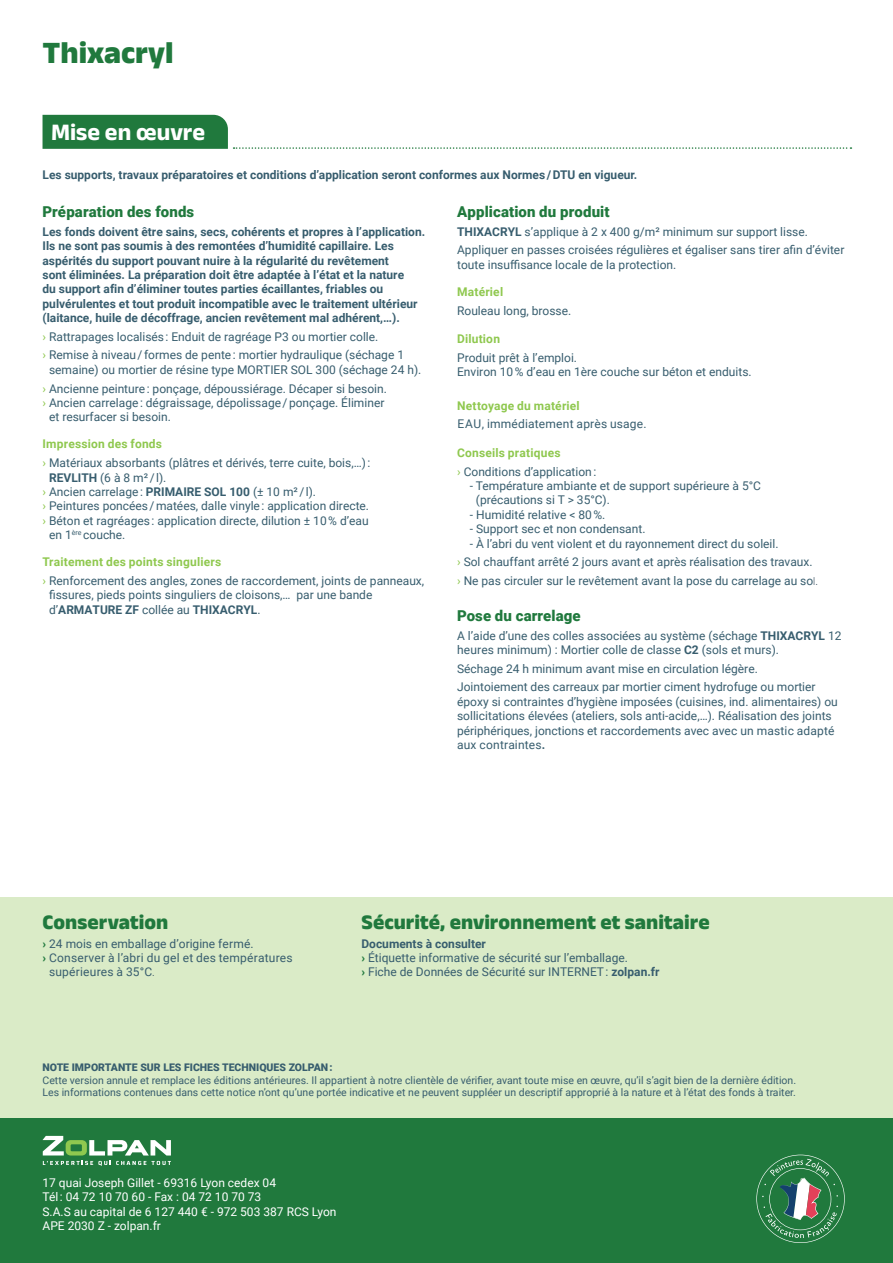
<style>
.page{position:relative;width:893px;height:1263px;background:#fff}
.page>*{position:absolute;margin:0;border:0;box-sizing:border-box;transform-origin:0 0}
.t1{font:800 31.5px "Anek Latin";color:#20793d}
.t2{font:700 24px "Anek Latin";color:#fff}
.t3{font:800 21px "Anek Latin";color:#20793d}
.t4{font:900 15px "Roboto";letter-spacing:.01em;color:#20793d}
.t5{font:12px/14.4px "Roboto";color:#375d6e}
.t6{font:700 12px/14.4px "Roboto";color:#375d6e}
.t7{font:12px/14.4px "Roboto";color:#fff}
.t8{font:700 12px "Roboto";letter-spacing:.015em;color:#8fc84f}
.t9{font:12px/14.4px "Roboto";letter-spacing:.02em;color:#375d6e}
.t10{font:10.5px "Roboto";color:#375d6e}
.t11{font:900 10.5px "Roboto";color:#375d6e}
.s1{color:#8fc84f}
.s2{font-weight:700}
.s3{font-family:"Frutiger LT Std";font-weight:300;font-stretch:condensed;font-size:10.5px;color:#3e5364}
.s4{font-weight:900;color:#20793d}
</style>
<div class="page">
<div style="left:0;top:897px;width:893px;height:221px;background:#daebc7"></div>
<div style="left:0;top:1118px;width:893px;height:145px;background:#20793d"></div>
<svg style="left:756px;top:1155px;width:89px;height:88px"></svg>
<svg style="left:234px;top:147px;width:617px;height:2px"></svg>
<div style="left:43px;top:115px;width:185px;height:34px;background:#20793d"></div>
<svg style="left:43px;top:1136px;width:128px;height:19px"></svg>
<svg style="left:43px;top:1161px;width:128px;height:5px"></svg>
<p class="t1" style="left:43px;top:31px;width:133px">Thixacryl</p>
<p class="t2" style="left:51px;top:116px;width:156px">Mise en œuvre</p>
<p class="t6" style="left:43px;top:167px;width:596px">Les supports, travaux préparatoires et conditions d’application seront conformes aux Normes / DTU en vigueur.</p>
<p class="t4" style="left:43px;top:201px;width:153px">Préparation des fonds</p>
<p class="t6" style="left:43px;top:224px;width:384px">Les fonds doivent être sains, secs, cohérents et propres à l’application.<br>Ils ne sont pas soumis à des remontées d’humidité capillaire. Les aspérités du support pouvant nuire à la régularité du revêtement<br>sont éliminées. La préparation doit être adaptée à l’état et la nature<br>du support afin d’éliminer toutes parties écaillantes, friables ou pulvérulentes et tout produit incompatible avec le traitement ultérieur (laitance, huile de décoffrage, ancien revêtement mal adhérent,…).</p>
<p class="t5" style="left:43px;top:329px;width:337px"><span class="s1">›</span> Rattrapages localisés : Enduit de ragréage P3 ou mortier colle.</p>
<p class="t5" style="left:49px;top:347px;width:374px;text-indent:-7px"><span class="s1">›</span> Remise à niveau / formes de pente : mortier hydraulique (séchage 1 semaine) ou mortier de résine type MORTIER SOL 300 (séchage 24 h).</p>
<p class="t5" style="left:43px;top:381px;width:346px"><span class="s1">›</span> Ancienne peinture : ponçage, dépoussiérage. Décaper si besoin.</p>
<p class="t5" style="left:49px;top:395px;width:337px;text-indent:-7px"><span class="s1">›</span> Ancien carrelage : dégraissage, dépolissage / ponçage. Éliminer et resurfacer si besoin.</p>
<p class="t8" style="left:43px;top:436px;width:121px">Impression des fonds</p>
<p class="t5" style="left:49px;top:455px;width:323px;text-indent:-7px"><span class="s1">›</span> Matériaux absorbants (plâtres et dérivés, terre cuite, bois,…) :<br><span class="s2">REVLITH</span> (6 à 8 m² / l).</p>
<p class="t5" style="left:43px;top:484px;width:275px"><span class="s1">›</span> Ancien carrelage : <span class="s2">PRIMAIRE SOL 100</span> (± 10 m² / l).</p>
<p class="t5" style="left:43px;top:498px;width:328px"><span class="s1">›</span> Peintures poncées / matées, dalle vinyle : application directe.</p>
<p class="t5" style="left:49px;top:513px;width:321px;text-indent:-7px"><span class="s1">›</span> Béton et ragréages : application directe, dilution ± 10 % d’eau en 1<sup>ère</sup> couche.</p>
<p class="t8" style="left:43px;top:554px;width:180px">Traitement des points singuliers</p>
<p class="t5" style="left:49px;top:573px;width:377px;text-indent:-7px"><span class="s1">›</span> Renforcement des angles, zones de raccordement, joints de panneaux, fissures, pieds points singuliers de cloisons,… par une bande d’<span class="s2">ARMATURE ZF</span> collée au <span class="s2">THIXACRYL</span>.</p>
<p class="t4" style="left:457px;top:201px;width:154px">Application du produit</p>
<p class="t5" style="left:457px;top:224px;width:352px"><span class="s2">THIXACRYL</span> s’applique à 2 x 400 g/m² minimum sur support lisse.</p>
<p class="t5" style="left:457px;top:242px;width:389px">Appliquer en passes croisées régulières et égaliser sans tirer afin d’éviter toute insuffisance locale de la protection.</p>
<p class="t8" style="left:457px;top:283px;width:48px">Matériel</p>
<p class="t5" style="left:457px;top:303px;width:116px">Rouleau long, brosse.</p>
<p class="t8" style="left:457px;top:331px;width:44px">Dilution</p>
<p class="t5" style="left:457px;top:350px;width:121px">Produit prêt à l’emploi.</p>
<p class="t5" style="left:457px;top:364px;width:296px">Environ 10 % d’eau en 1ère couche sur béton et enduits.</p>
<p class="t8" style="left:457px;top:397px;width:124px">Nettoyage du matériel</p>
<p class="t5" style="left:457px;top:416px;width:191px">EAU, immédiatement après usage.</p>
<p class="t8" style="left:457px;top:444px;width:105px">Conseils pratiques</p>
<p class="t5" style="left:457px;top:464px;width:141px"><span class="s1">›</span> Conditions d’application :</p>
<p class="t5" style="left:476px;top:478px;width:287px;text-indent:-6px">- Température ambiante et de support supérieure à 5°C (précautions si T &gt; 35°C).</p>
<p class="t5" style="left:470px;top:507px;width:137px">- Humidité relative &lt; 80 %.</p>
<p class="t5" style="left:470px;top:521px;width:177px">- Support sec et non condensant.</p>
<p class="t5" style="left:470px;top:536px;width:310px">- À l’abri du vent violent et du rayonnement direct du soleil.</p>
<p class="t5" style="left:457px;top:554px;width:357px"><span class="s1">›</span> Sol chauffant arrêté 2 jours avant et après réalisation des travaux.</p>
<p class="t5" style="left:457px;top:573px;width:362px"><span class="s1">›</span> Ne pas circuler sur le revêtement avant la pose du carrelage au so<span class="s3">l.</span></p>
<p class="t4" style="left:457px;top:605px;width:125px">Pose du carrelage</p>
<p class="t5" style="left:457px;top:628px;width:386px">A l’aide d’une des colles associées au système (séchage <span class="s2">THIXACRYL</span> 12 heures minimum) : Mortier colle de classe <span class="s2">C2</span> (sols et murs).</p>
<p class="t5" style="left:457px;top:661px;width:302px">Séchage 24 h minimum avant mise en circulation légère.</p>
<p class="t5" style="left:457px;top:679px;width:382px">Jointoiement des carreaux par mortier ciment hydrofuge ou mortier époxy si contraintes d’hygiène imposées (cuisines, ind. alimentaires) ou sollicitations élevées (ateliers, sols anti-acide,…). Réalisation des joints périphériques, jonctions et raccordements avec avec un mastic adapté aux contraintes<span class="s2">.</span></p>
<p class="t3" style="left:43px;top:907px;width:127px">Conservation</p>
<p class="t5" style="left:43px;top:936px;width:213px"><span class="s4">›</span> 24 mois en emballage d’origine fermé.</p>
<p class="t9" style="left:49px;top:950px;width:245px;text-indent:-7px"><span class="s4">›</span> Conserver à l’abri du gel et des températures supérieures à 35°C<span class="s3">.</span></p>
<p class="t3" style="left:361px;top:907px;width:350px">Sécurité, environnement et sanitaire</p>
<p class="t6" style="left:361px;top:936px;width:126px">Documents à consulter</p>
<p class="t5" style="left:361px;top:950px;width:268px"><span class="s4">›</span> Étiquette informative de sécurité sur l’emballage.</p>
<p class="t5" style="left:361px;top:964px;width:300px"><span class="s4">›</span> Fiche de Données de Sécurité sur INTERNET : <span class="s2">zolpan.fr</span></p>
<p class="t11" style="left:43px;top:1060px;width:292px">NOTE IMPORTANTE SUR LES FICHES TECHNIQUES ZOLPAN :</p>
<p class="t10" style="left:43px;top:1072px;width:755px">Cette version annule et remplace les éditions antérieures. Il appartient à notre clientèle de vérifier, avant toute mise en œuvre, qu’il s’agit bien de la dernière édition.</p>
<p class="t10" style="left:43px;top:1085px;width:755px">Les informations contenues dans cette notice n’ont qu’une portée indicative et ne peuvent suppléer un descriptif approprié à la nature et à l’état des fonds à traiter.</p>
<p class="t7" style="left:43px;top:1175px;width:235px">17 quai Joseph Gillet - 69316 Lyon cedex 04<br>Tél : 04 72 10 70 60 - Fax : 04 72 10 70 73</p>
<p class="t7" style="left:43px;top:1204px;width:295px">S.A.S au capital de 6 127 440 € - 972 503 387 RCS Lyon</p>
<p class="t7" style="left:43px;top:1218px;width:120px">APE 2030 Z - zolpan.fr</p>
</div>
